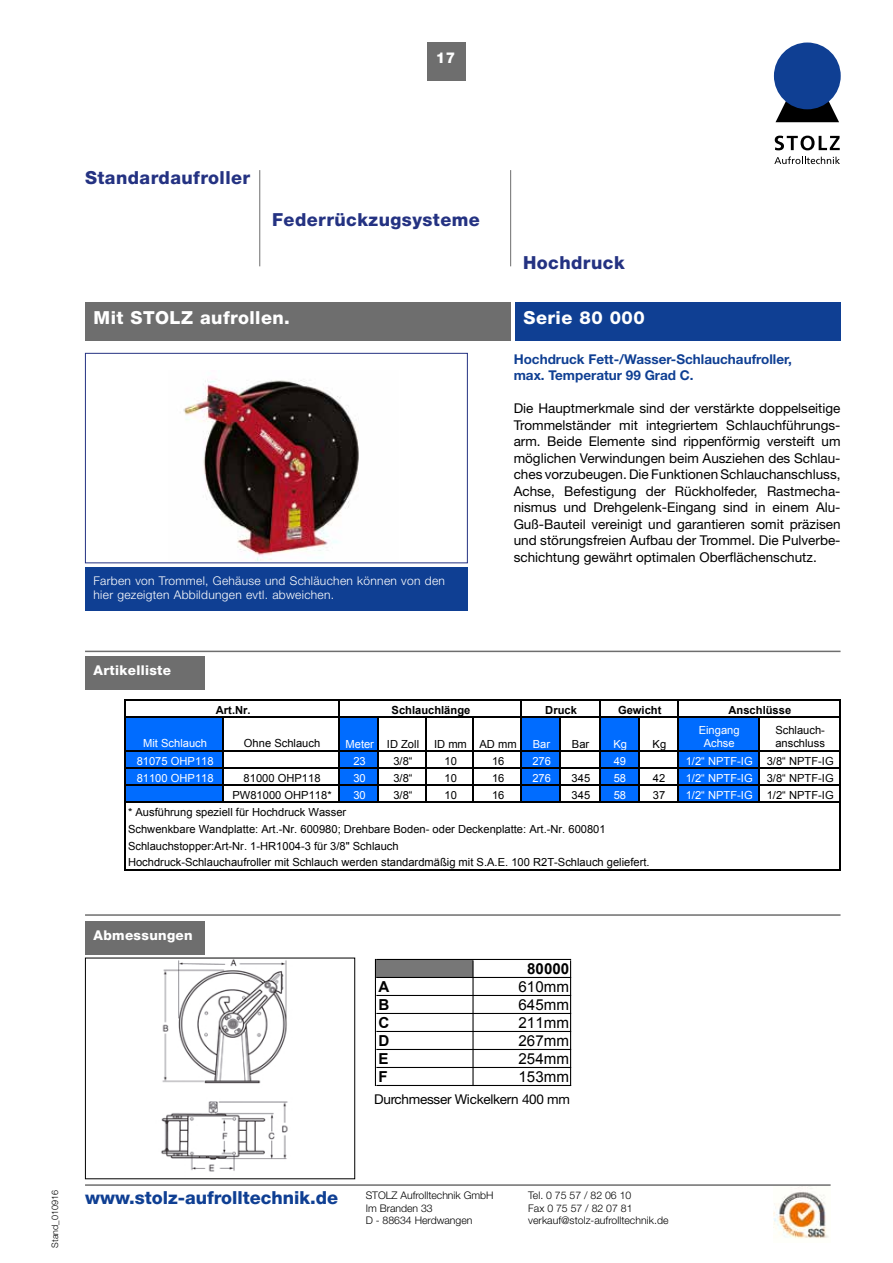
<style>
.page{position:relative;width:893px;height:1263px;background:#fff}
.page>*{position:absolute;margin:0;border:0;box-sizing:border-box;transform-origin:0 0}
.t1{font:800 18px "Helvetica Neue";letter-spacing:.025em;color:#243282}
.t2{font:800 18px "Helvetica Neue";letter-spacing:.025em;color:#fff}
.t3{font:800 18px "Helvetica Neue";color:#0f3f93}
.t4{font:15.15px "Arial";color:#000}
.t5{font:700 15.15px "Arial";color:#000}
.t6{font:800 15px "Helvetica Neue";color:#fff}
.t7{font:13.5px/16.5px "Helvetica Neue";color:#000;text-align:justify}
.t8{font:700 13.5px/16.5px "Helvetica Neue";color:#0f3f93}
.t9{font:13.5px "Helvetica Neue";letter-spacing:-.02em;color:#000}
.t10{font:800 13.5px "Helvetica Neue";letter-spacing:.025em;color:#fff}
.t11{font:300 12px/14.4px "Helvetica Neue";letter-spacing:.025em;color:#fff}
.t12{font:11.1px/17px "Arial";color:#000}
.t13{font:11.1px/12.6px "Arial";color:#fff;text-align:center}
.t14{font:700 11.1px "Arial";color:#000}
.t15{font:300 10.5px/12.6px "Helvetica Neue";color:#000}
.t16{font:300 9px "Helvetica Neue";color:#000}
.s1{color:#fff}
</style>
<div class="page">
<svg style="left:775px;top:58px;width:64px;height:64px"></svg>
<div style="left:774px;top:43px;width:67px;height:66px;background:#0f3f93;border-radius:50%"></div>
<svg style="left:775px;top:136px;width:65px;height:14px"></svg>
<svg style="left:774px;top:156px;width:66px;height:8px"></svg>
<hr style="left:85px;top:1184px;width:746px;height:2px;background:#6e6e6e">
<img style="left:774px;top:1186px;width:55px;height:53px">
<hr style="left:259px;top:170px;width:1px;height:96px;background:#6e6e6e">
<hr style="left:510px;top:170px;width:1px;height:96px;background:#6e6e6e">
<div style="left:515px;top:302px;width:325px;height:38px;background:#0f3f93"></div>
<img style="left:183px;top:380px;width:176px;height:181px">
<div style="left:85px;top:353px;width:383px;height:210px;border:1px solid #243282"></div>
<div style="left:126px;top:717px;width:97px;height:85px;background:#006cff"></div>
<div style="left:339px;top:717px;width:40px;height:85px;background:#006cff"></div>
<div style="left:521px;top:717px;width:39px;height:85px;background:#006cff"></div>
<div style="left:600px;top:717px;width:39px;height:85px;background:#006cff"></div>
<div style="left:678px;top:717px;width:81px;height:85px;background:#006cff"></div>
<hr style="left:125px;top:699px;width:1px;height:171px;background:#000">
<hr style="left:339px;top:700px;width:1px;height:102px;background:#000">
<hr style="left:520px;top:700px;width:2px;height:102px;background:#000">
<hr style="left:599px;top:700px;width:1px;height:102px;background:#000">
<hr style="left:677px;top:700px;width:1px;height:102px;background:#000">
<hr style="left:839px;top:700px;width:1px;height:170px;background:#000">
<hr style="left:223px;top:717px;width:1px;height:85px;background:#000">
<hr style="left:378px;top:717px;width:1px;height:85px;background:#000">
<hr style="left:425px;top:717px;width:1px;height:85px;background:#000">
<hr style="left:473px;top:717px;width:1px;height:85px;background:#000">
<hr style="left:560px;top:717px;width:1px;height:85px;background:#000">
<hr style="left:638px;top:717px;width:1px;height:85px;background:#000">
<hr style="left:758px;top:717px;width:1px;height:85px;background:#000">
<hr style="left:126px;top:699px;width:714px;height:1px;background:#000">
<hr style="left:126px;top:716px;width:714px;height:1px;background:#000">
<hr style="left:126px;top:750px;width:714px;height:2px;background:#000">
<hr style="left:126px;top:767px;width:714px;height:1px;background:#000">
<hr style="left:126px;top:784px;width:714px;height:1px;background:#000">
<hr style="left:126px;top:801px;width:714px;height:1px;background:#000">
<hr style="left:126px;top:869px;width:714px;height:1px;background:#000">
<img style="left:161px;top:960px;width:127px;height:212px">
<hr style="left:85px;top:914px;width:755px;height:2px;background:#6e6e6e">
<div style="left:85px;top:921px;width:119px;height:33px;background:#6e6e6e"></div>
<div style="left:85px;top:302px;width:425px;height:38px;background:#6e6e6e"></div>
<div style="left:85px;top:567px;width:383px;height:43px;background:#0f3f93"></div>
<div style="left:85px;top:656px;width:119px;height:34px;background:#6e6e6e"></div>
<hr style="left:85px;top:651px;width:755px;height:1px;background:#6e6e6e">
<div style="left:376px;top:960px;width:97px;height:18px;background:#777"></div>
<hr style="left:375px;top:959px;width:1px;height:127px;background:#000">
<hr style="left:472px;top:960px;width:2px;height:126px;background:#000">
<hr style="left:570px;top:960px;width:1px;height:126px;background:#000">
<hr style="left:376px;top:959px;width:195px;height:1px;background:#000">
<hr style="left:376px;top:977px;width:195px;height:1px;background:#000">
<hr style="left:376px;top:995px;width:195px;height:1px;background:#000">
<hr style="left:376px;top:1013px;width:195px;height:1px;background:#000">
<hr style="left:376px;top:1031px;width:195px;height:1px;background:#000">
<hr style="left:376px;top:1049px;width:195px;height:1px;background:#000">
<hr style="left:376px;top:1067px;width:195px;height:1px;background:#000">
<hr style="left:376px;top:1085px;width:195px;height:1px;background:#000">
<div style="left:427px;top:43px;width:39px;height:38px;background:#6e6e6e"></div>
<p class="t6" style="left:436px;top:48px;width:21px">17</p>
<h1 class="t1" style="left:85px;top:167px;width:167px">Standardaufroller</h1>
<h1 class="t1" style="left:272px;top:209px;width:209px">Federrückzugsysteme</h1>
<h1 class="t2" style="left:94px;top:307px;width:198px">Mit STOLZ aufrollen.</h1>
<p class="t11" style="left:94px;top:573px;width:353px">Farben von Trommel, Gehäuse und Schläuchen können von den hier gezeigten Abbildungen evtl. abweichen.</p>
<p class="t10" style="left:94px;top:662px;width:79px">Artikelliste</p>
<h1 class="t1" style="left:523px;top:252px;width:103px">Hochdruck</h1>
<h1 class="t2" style="left:524px;top:307px;width:123px">Serie 80 000</h1>
<p class="t8" style="left:514px;top:350px;width:280px">Hochdruck Fett-/Wasser-Schlauchaufroller, max. Temperatur 99 Grad C.</p>
<p class="t7" style="left:514px;top:400px;width:328px">Die Hauptmerkmale sind der verstärkte doppelseitige Trommelständer mit integriertem Schlauchführungs&shy;arm. Beide Elemente sind rippenförmig versteift um möglichen Verwindungen beim Ausziehen des Schlau&shy;ches vorzubeugen. Die Funktionen Schlauchanschluss, Achse, Befestigung der Rückholfeder, Rastmecha&shy;nismus und Drehgelenk-Eingang sind in einem Alu-Guß-Bauteil vereinigt und garantieren somit präzisen und störungsfreien Aufbau der Trommel. Die Pulverbe&shy;schichtung gewährt optimalen Oberflächenschutz.</p>
<p class="t14" style="left:216px;top:706px;width:36px">Art.Nr.</p>
<p class="t14" style="left:392px;top:706px;width:80px">Schlauchlänge</p>
<p class="t14" style="left:545px;top:706px;width:33px">Druck</p>
<p class="t14" style="left:618px;top:706px;width:45px">Gewicht</p>
<p class="t14" style="left:729px;top:706px;width:64px">Anschlüsse</p>
<p class="t13" style="left:143px;top:737px;width:65px">Mit Schlauch</p>
<p class="t12" style="left:244px;top:735px;width:78px">Ohne Schlauch</p>
<p class="t12" style="left:345px;top:737px;width:75px"><span class="s1">Meter</span> ID Zoll</p>
<p class="t12" style="left:434px;top:737px;width:84px">ID mm AD mm</p>
<p class="t13" style="left:533px;top:739px;width:19px">Bar</p>
<p class="t12" style="left:572px;top:737px;width:19px">Bar</p>
<p class="t13" style="left:613px;top:739px;width:15px">Kg</p>
<p class="t12" style="left:653px;top:737px;width:15px">Kg</p>
<p class="t13" style="left:699px;top:725px;width:42px">Eingang<br>Achse</p>
<p class="t12" style="left:775px;top:725px;width:51px;line-height:12.6px">Schlauch&shy;anschluss</p>
<p class="t13" style="left:137px;top:756px;width:78px">81075 OHP118</p>
<p class="t13" style="left:353px;top:756px;width:14px">23</p>
<p class="t12" style="left:393px;top:753px;width:21px">3/8“</p>
<p class="t12" style="left:444px;top:753px;width:14px">10</p>
<p class="t12" style="left:492px;top:753px;width:14px">16</p>
<p class="t13" style="left:532px;top:756px;width:20px">276</p>
<p class="t13" style="left:614px;top:756px;width:14px">49</p>
<p class="t13" style="left:686px;top:756px;width:68px">1/2“ NPTF-IG</p>
<p class="t12" style="left:767px;top:753px;width:68px">3/8“ NPTF-IG</p>
<p class="t13" style="left:137px;top:773px;width:78px">81100 OHP118</p>
<p class="t12" style="left:244px;top:770px;width:78px">81000 OHP118</p>
<p class="t13" style="left:353px;top:773px;width:14px">30</p>
<p class="t12" style="left:393px;top:770px;width:21px">3/8“</p>
<p class="t12" style="left:444px;top:770px;width:14px">10</p>
<p class="t12" style="left:492px;top:770px;width:14px">16</p>
<p class="t13" style="left:532px;top:773px;width:20px">276</p>
<p class="t12" style="left:572px;top:770px;width:20px">345</p>
<p class="t13" style="left:614px;top:773px;width:14px">58</p>
<p class="t12" style="left:653px;top:770px;width:14px">42</p>
<p class="t13" style="left:686px;top:773px;width:68px">1/2“ NPTF-IG</p>
<p class="t12" style="left:767px;top:770px;width:68px">3/8“ NPTF-IG</p>
<p class="t12" style="left:232px;top:787px;width:101px">PW81000 OHP118*</p>
<p class="t13" style="left:353px;top:789px;width:14px">30</p>
<p class="t12" style="left:393px;top:787px;width:21px">3/8“</p>
<p class="t12" style="left:444px;top:787px;width:14px">10</p>
<p class="t12" style="left:492px;top:787px;width:14px">16</p>
<p class="t12" style="left:572px;top:787px;width:20px">345</p>
<p class="t13" style="left:614px;top:789px;width:14px">58</p>
<p class="t12" style="left:653px;top:787px;width:14px">37</p>
<p class="t13" style="left:686px;top:789px;width:68px">1/2“ NPTF-IG</p>
<p class="t12" style="left:767px;top:787px;width:68px">1/2“ NPTF-IG</p>
<p class="t12" style="left:128px;top:804px;width:523px">* Ausführung speziell für Hochdruck Wasser<br>Schwenkbare Wandplatte: Art.-Nr. 600980; Drehbare Boden- oder Deckenplatte: Art.-Nr. 600801<br>Schlauchstopper:Art-Nr. 1-HR1004-3 für 3/8" Schlauch<br>Hochdruck-Schlauchaufroller mit Schlauch werden standardmäßig mit S.A.E. 100 R2T-Schlauch geliefert.</p>
<p class="t10" style="left:94px;top:927px;width:101px">Abmessungen</p>
<p class="t5" style="left:527px;top:960px;width:44px">80000</p>
<p class="t5" style="left:378px;top:978px;width:12px">A</p>
<p class="t4" style="left:519px;top:978px;width:52px">610mm</p>
<p class="t5" style="left:378px;top:996px;width:12px">B</p>
<p class="t4" style="left:519px;top:996px;width:52px">645mm</p>
<p class="t5" style="left:378px;top:1014px;width:12px">C</p>
<p class="t4" style="left:519px;top:1014px;width:52px">211mm</p>
<p class="t5" style="left:378px;top:1032px;width:12px">D</p>
<p class="t4" style="left:519px;top:1032px;width:52px">267mm</p>
<p class="t5" style="left:378px;top:1050px;width:12px">E</p>
<p class="t4" style="left:519px;top:1050px;width:52px">254mm</p>
<p class="t5" style="left:378px;top:1068px;width:11px">F</p>
<p class="t4" style="left:519px;top:1068px;width:52px">153mm</p>
<p class="t9" style="left:374px;top:1091px;width:197px">Durchmesser Wickelkern 400 mm</p>
<p class="t16" style="left:49px;top:1248px;width:59px;rotate:-90deg">Stand_010916</p>
<h1 class="t3" style="left:85px;top:1187px;width:255px">www.stolz-aufrolltechnik.de</h1>
<p class="t15" style="left:366px;top:1189px;width:129px">STOLZ Aufrolltechnik GmbH<br>Im Branden 33<br>D - 88634 Herdwangen</p>
<p class="t15" style="left:528px;top:1189px;width:142px">Tel. 0 75 57 / 82 06 10<br>Fax 0 75 57 / 82 07 81 verkauf@stolz-aufrolltechnik.de</p>
</div>
